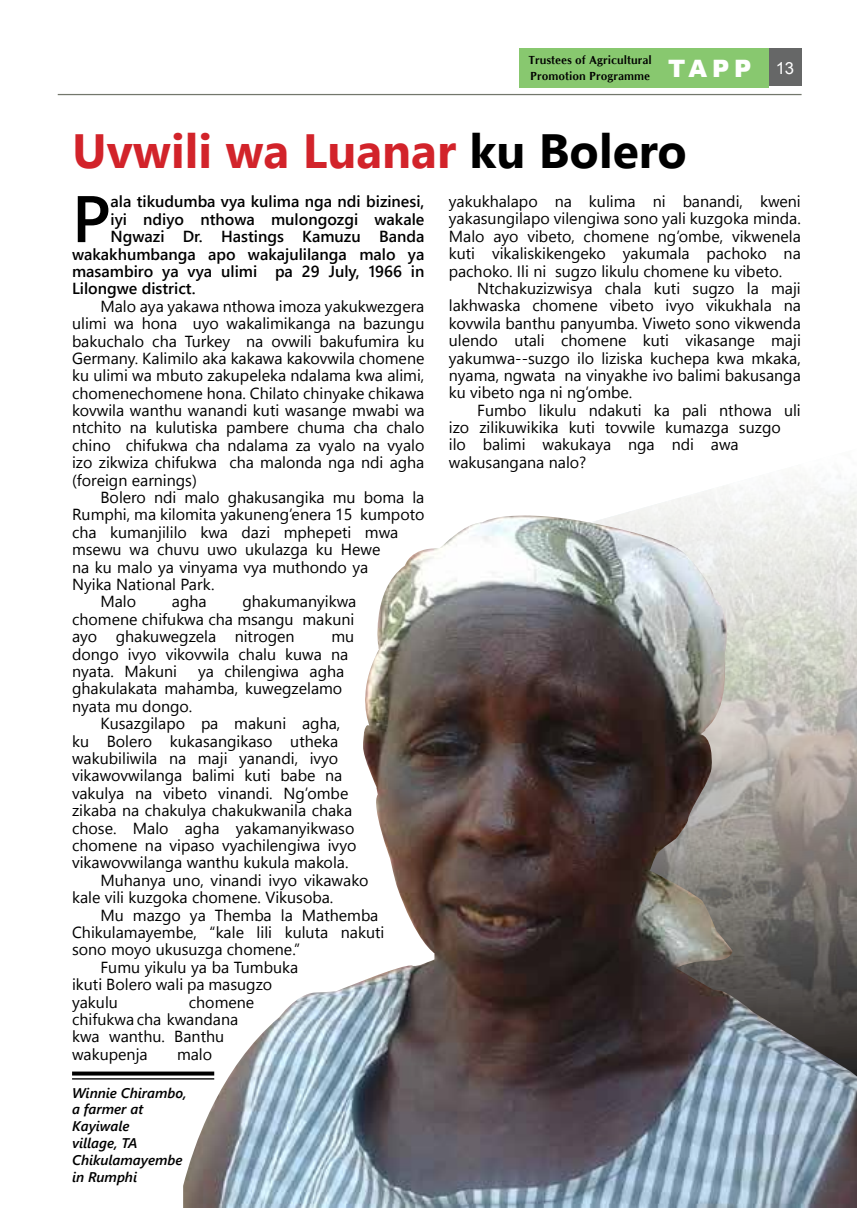
<style>
.page{position:relative;width:857px;height:1208px;background:#fff}
.page>*{position:absolute;margin:0;border:0;box-sizing:border-box;transform-origin:0 0}
.t1{font:600 65.8px "Segoe UI";color:#000}
.t2{font:700 48px "Segoe UI";color:#d2232a}
.t3{font:900 24px "Arial";color:#fff}
.t4{font:16px/17.4px "Segoe UI";color:#000}
.t5{font:600 16px "Segoe UI";color:#000}
.t6{font:italic 600 14px/16.8px "Segoe UI";color:#000}
.t7{font:700 12px/16px "Oklahoma";color:#000}
.s1{font-weight:400;font-size:16.8px}
.s2{color:#000}
</style>
<div class="page">
<div style="left:768px;top:48px;width:33px;height:37px;background:#666767"></div>
<div style="left:519px;top:48px;width:249px;height:40px;background:#88c86f"></div>
<hr style="left:58px;top:94px;width:743px;height:1px;background:#73776c">
<img style="left:183px;top:515px;width:673px;height:693px">
<svg style="left:72px;top:1071px;width:142px;height:4px"></svg>
<hr style="left:72px;top:1078px;width:142px;height:1px;background:#000">
<p class="t7" style="left:528px;top:52px;width:125px">Trustees of Agricultural<br>Promotion Programme</p>
<h3 class="t3" style="left:667px;top:51px;width:128px">TAPP <span class="s1">13</span></h3>
<h2 class="t2" style="left:72px;top:113px;width:616px">Uvwili wa Luanar <span class="s2">ku Bolero</span></h2>
<h1 class="t1" style="left:72px;top:166px;width:32px">P</h1>
<p class="t5" style="left:110px;top:189px;width:315px">ala tikudumba vya kulima nga ndi bizinesi,</p>
<p class="t4" style="left:448px;top:192px;width:353px;text-align:justify">yakukhalapo na kulima ni banandi, kweni yakasungilapo vilengiwa sono yali kuzgoka minda.<br>Malo ayo vibeto, chomene ng’ombe, vikwenela kuti vikaliskikengeko yakumala pachoko na pachoko. Ili ni sugzo likulu chomene ku vibeto.</p>
<p class="t4" style="left:448px;top:279px;width:353px;text-align:justify;text-indent:28px">Ntchakuzizwisya chala kuti sugzo la maji lakhwaska chomene vibeto ivyo vikukhala na kovwila banthu panyumba. Viweto sono vikwenda ulendo utali chomene kuti vikasange maji yakumwa--suzgo ilo liziska kuchepa kwa mkaka, nyama, ngwata na vinyakhe ivo balimi bakusanga ku vibeto nga ni ng’ombe.</p>
<p class="t4" style="left:448px;top:401px;width:353px;text-indent:28px">Fumbo likulu ndakuti ka pali nthowa uli izo zilikuwikika kuti tovwile kumazga suzgo ilo balimi wakukaya nga ndi awa wakusangana nalo?</p>
<p class="t5" style="left:110px;top:206px;width:315px">iyi ndiyo nthowa mulongozgi wakale</p>
<p class="t5" style="left:110px;top:223px;width:315px">Ngwazi Dr. Hastings Kamuzu Banda</p>
<p class="t5" style="left:72px;top:241px;width:353px">wakakhumbanga apo wakajulilanga malo ya</p>
<p class="t5" style="left:72px;top:258px;width:353px">masambiro ya vya ulimi pa 29 July, 1966 in</p>
<p class="t5" style="left:72px;top:276px;width:125px">Lilongwe district.</p>
<p class="t4" style="left:72px;top:297px;width:354px;text-align:justify;text-indent:28px">Malo aya yakawa nthowa imoza yakukwezgera ulimi wa hona uyo wakalimikanga na bazungu bakuchalo cha Turkey na ovwili bakufumira ku Germany. Kalimilo aka kakawa kakovwila chomene ku ulimi wa mbuto zakupeleka ndalama kwa alimi, chomenechomene hona. Chilato chinyake chikawa kovwila wanthu wanandi kuti wasange mwabi wa ntchito na kulutiska pambere chuma cha chalo chino chifukwa cha ndalama za vyalo na vyalo izo zikwiza chifukwa cha malonda nga ndi agha (foreign earnings)</p>
<p class="t4" style="left:100px;top:488px;width:325px">Bolero ndi malo ghakusangika mu boma la</p>
<p class="t4" style="left:72px;top:506px;width:354px">Rumphi, ma kilomita yakuneng’enera 15 kumpoto</p>
<p class="t4" style="left:72px;top:523px;width:328px">cha kumanjililo kwa dazi mphepeti mwa</p>
<p class="t4" style="left:72px;top:540px;width:310px">msewu wa chuvu uwo ukulazga ku Hewe</p>
<p class="t4" style="left:72px;top:558px;width:298px">na ku malo ya vinyama vya muthondo ya</p>
<p class="t4" style="left:72px;top:575px;width:144px">Nyika National Park.</p>
<p class="t4" style="left:100px;top:593px;width:37px">Malo</p>
<p class="t4" style="left:172px;top:593px;width:36px">agha</p>
<p class="t4" style="left:72px;top:593px;width:286px;text-indent:170px">ghakumanyikwa chomene chifukwa cha msangu makuni ayo ghakuwegzela nitrogen</p>
<p class="t4" style="left:72px;top:627px;width:283px;text-indent:259px">mu dongo ivyo vikovwila chalu kuwa na nyata. Makuni</p>
<p class="t4" style="left:72px;top:662px;width:274px;text-indent:126px">ya chilengiwa agha ghakulakata mahamba, kuwegzelamo nyata mu dongo.</p>
<p class="t4" style="left:100px;top:714px;width:241px">Kusazgilapo pa makuni agha,</p>
<p class="t4" style="left:72px;top:732px;width:268px">ku Bolero kukasangikaso utheka</p>
<p class="t4" style="left:72px;top:749px;width:268px">wakubiliwila na maji yanandi, ivyo</p>
<p class="t4" style="left:72px;top:766px;width:271px">vikawovwilanga balimi kuti babe na</p>
<p class="t4" style="left:72px;top:784px;width:277px">vakulya na vibeto vinandi. Ng’ombe</p>
<p class="t4" style="left:72px;top:801px;width:282px">zikaba na chakulya chakukwanila chaka</p>
<p class="t4" style="left:72px;top:819px;width:284px">chose. Malo agha yakamanyikwaso</p>
<p class="t4" style="left:72px;top:836px;width:286px">chomene na vipaso vyachilengiwa ivyo</p>
<p class="t4" style="left:72px;top:853px;width:278px">vikawovwilanga wanthu kukula makola.</p>
<p class="t4" style="left:100px;top:871px;width:269px">Muhanya uno, vinandi ivyo vikawako</p>
<p class="t4" style="left:72px;top:888px;width:262px">kale vili kuzgoka chomene. Vikusoba.</p>
<p class="t4" style="left:100px;top:906px;width:279px">Mu mazgo ya Themba la Mathemba</p>
<p class="t4" style="left:72px;top:923px;width:314px">Chikulamayembe, “kale lili kuluta nakuti</p>
<p class="t4" style="left:72px;top:940px;width:230px">sono moyo ukusuzga chomene.”</p>
<p class="t4" style="left:100px;top:958px;width:199px">Fumu yikulu ya ba Tumbuka</p>
<p class="t4" style="left:72px;top:975px;width:202px">ikuti Bolero wali pa masugzo</p>
<p class="t4" style="left:72px;top:993px;width:47px">yakulu</p>
<p class="t4" style="left:72px;top:993px;width:184px;text-indent:117px">chomene chifukwa cha kwandana kwa wanthu. Banthu wakupenja</p>
<p class="t4" style="left:177px;top:1045px;width:37px">malo</p>
<p class="t6" style="left:72px;top:1083px;width:116px">Winnie Chirambo, a farmer at<br>Kayiwale<br>village, TA<br>Chikulamayembe in Rumphi</p>
</div>
